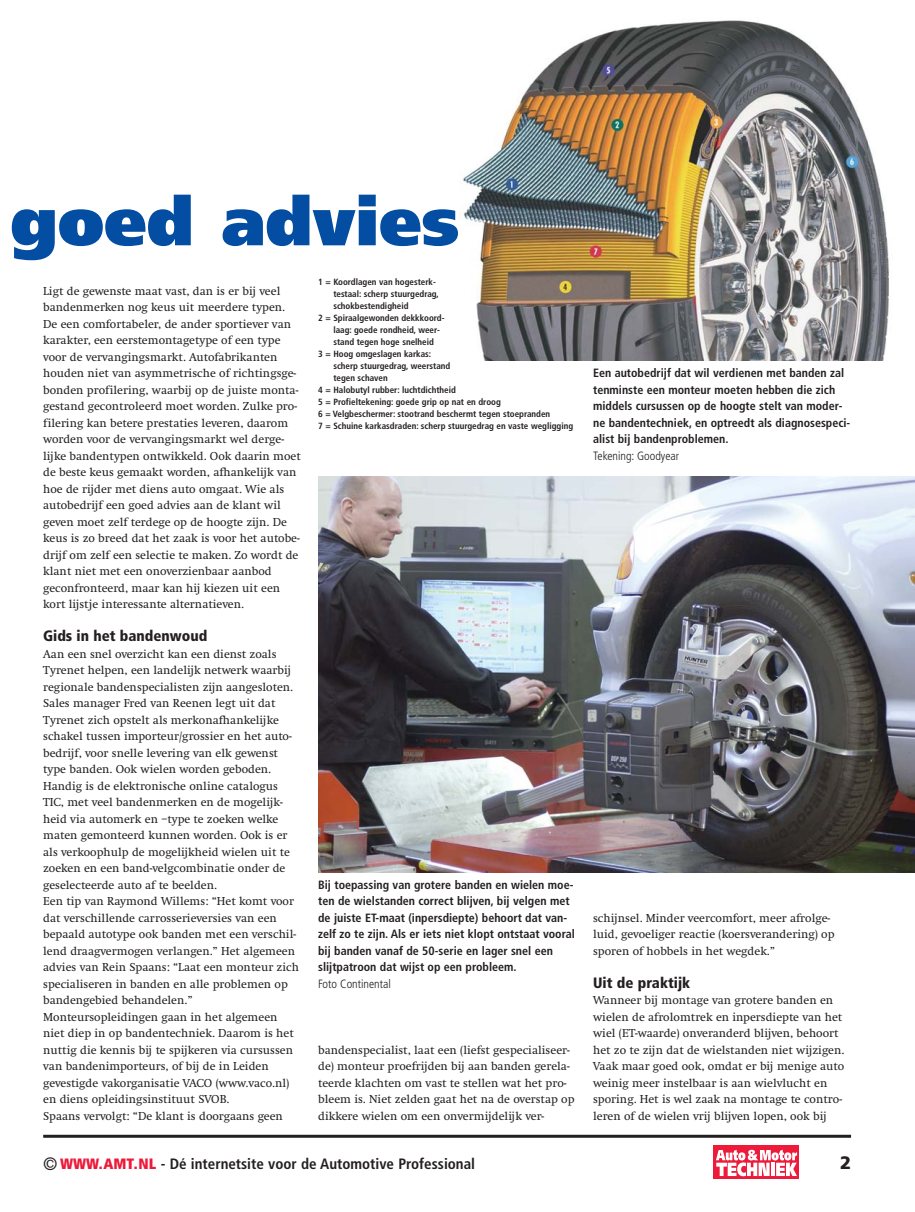
<style>
.page{position:relative;width:915px;height:1212px;background:#fff}
.page>*{position:absolute;margin:0;border:0;box-sizing:border-box;transform-origin:0 0}
.t1{font:900 67.5px "Frutiger";color:#034ea2}
.t2{font:900 18px "Frutiger";color:#231f20}
.t3{font:700 condensed 15px "Frutiger";color:#231f20}
.t4{font:900 condensed 15px "Frutiger";color:#231f20}
.t5{font:12px/16.5px "Swift";color:#231f20}
.t6{font:700 condensed 12px/16.5px "Frutiger";color:#231f20}
.t7{font:300 condensed 12px "Frutiger";color:#231f20}
.t8{font:700 condensed 9px "Frutiger";color:#231f20}
.s1{font-weight:400;font-size:18px}
.s2{font-weight:900;color:#ed1a3a}
</style>
<div class="page">
<img style="left:463px;top:20px;width:426px;height:341px">
<hr style="left:43px;top:1135px;width:808px;height:3px;background:#231f20">
<img style="left:318px;top:476px;width:597px;height:396px">
<div style="left:714px;top:1145px;width:85px;height:34px;background:#ed1a3a"></div>
<svg style="left:716px;top:1150px;width:81px;height:26px"></svg>
<h1 class="t1" style="left:10px;top:195px;width:450px">goed advies</h1>
<p class="t5" style="left:43px;top:284px;width:259px">Ligt de gewenste maat vast, dan is er bij veel bandenmerken nog keus uit meerdere typen.<br>De een comfortabeler, de ander sportiever van karakter, een eerstemontagetype of een type voor de vervangingsmarkt. Autofabrikanten houden niet van asymmetrische of richtingsge&shy;bonden profilering, waarbij op de juiste monta&shy;gestand gecontroleerd moet worden. Zulke pro&shy;filering kan betere prestaties leveren, daarom worden voor de vervangingsmarkt wel derge&shy;lijke bandentypen ontwikkeld. Ook daarin moet de beste keus gemaakt worden, afhankelijk van hoe de rijder met diens auto omgaat. Wie als autobedrijf een goed advies aan de klant wil geven moet zelf terdege op de hoogte zijn. De keus is zo breed dat het zaak is voor het autobe&shy;drijf om zelf een selectie te maken. Zo wordt de klant niet met een onoverzienbaar aanbod geconfronteerd, maar kan hij kiezen uit een kort lijstje interessante alternatieven.</p>
<p class="t4" style="left:43px;top:630px;width:166px">Gids in het bandenwoud</p>
<p class="t5" style="left:43px;top:647px;width:257px">Aan een snel overzicht kan een dienst zoals Tyrenet helpen, een landelijk netwerk waarbij regionale bandenspecialisten zijn aangesloten.<br>Sales manager Fred van Reenen legt uit dat Tyrenet zich opstelt als merkonafhankelijke schakel tussen importeur/grossier en het auto&shy;bedrijf, voor snelle levering van elk gewenst type banden. Ook wielen worden geboden.<br>Handig is de elektronische online catalogus TIC, met veel bandenmerken en de mogelijk&shy;heid via automerk en –type te zoeken welke maten gemonteerd kunnen worden. Ook is er als verkoophulp de mogelijkheid wielen uit te zoeken en een band-velgcombinatie onder de geselecteerde auto af te beelden.<br>Een tip van Raymond Willems: “Het komt voor dat verschillende carrosserieversies van een bepaald autotype ook banden met een verschil&shy;lend draagvermogen verlangen.” Het algemeen advies van Rein Spaans: “Laat een monteur zich specialiseren in banden en alle problemen op bandengebied behandelen.” Monteursopleidingen gaan in het algemeen niet diep in op bandentechniek. Daarom is het nuttig die kennis bij te spijkeren via cursussen van bandenimporteurs, of bij de in Leiden gevestigde vakorganisatie VACO (www.vaco.nl) en diens opleidingsinstituut SVOB.<br>Spaans vervolgt: “De klant is doorgaans geen</p>
<p class="t8" style="left:318px;top:278px;width:119px">1 = Koordlagen van hogesterk-</p>
<p class="t8" style="left:333px;top:290px;width:107px">testaal: scherp stuurgedrag,</p>
<p class="t8" style="left:333px;top:302px;width:77px">schokbestendigheid</p>
<p class="t8" style="left:318px;top:314px;width:128px">2 = Spiraalgewonden dekkkoord-</p>
<p class="t8" style="left:333px;top:326px;width:108px">laag: goede rondheid, weer-</p>
<p class="t8" style="left:333px;top:338px;width:102px">stand tegen hoge snelheid</p>
<p class="t8" style="left:318px;top:350px;width:115px">3 = Hoog omgeslagen karkas:</p>
<p class="t8" style="left:333px;top:362px;width:119px">scherp stuurgedrag, weerstand</p>
<p class="t8" style="left:333px;top:374px;width:56px">tegen schaven</p>
<p class="t8" style="left:318px;top:386px;width:139px">4 = Halobutyl rubber: luchtdichtheid</p>
<p class="t8" style="left:318px;top:398px;width:184px">5 = Profieltekening: goede grip op nat en droog</p>
<p class="t8" style="left:318px;top:410px;width:234px">6 = Velgbeschermer: stootrand beschermt tegen stoepranden</p>
<p class="t8" style="left:318px;top:422px;width:257px">7 = Schuine karkasdraden: scherp stuurgedrag en vaste wegligging</p>
<p class="t6" style="left:318px;top:877px;width:258px">Bij toepassing van grotere banden en wielen moe&shy;ten de wielstanden correct blijven, bij velgen met de juiste ET-maat (inpersdiepte) behoort dat van&shy;zelf zo te zijn. Als er iets niet klopt ontstaat vooral bij banden vanaf de 50-serie en lager snel een slijtpatroon dat wijst op een probleem.</p>
<p class="t7" style="left:318px;top:979px;width:74px">Foto Continental</p>
<p class="t5" style="left:318px;top:1043px;width:258px">bandenspecialist, laat een (liefst gespecialiseer&shy;de) monteur proefrijden bij aan banden gerela&shy;teerde klachten om vast te stellen wat het pro&shy;bleem is. Niet zelden gaat het na de overstap op dikkere wielen om een onvermijdelijk ver-</p>
<p class="t6" style="left:593px;top:366px;width:259px">Een autobedrijf dat wil verdienen met banden zal tenminste een monteur moeten hebben die zich middels cursussen op de hoogte stelt van moder&shy;ne bandentechniek, en optreedt als diagnosespeci&shy;alist bij bandenproblemen.</p>
<p class="t7" style="left:593px;top:451px;width:88px">Tekening: Goodyear</p>
<p class="t5" style="left:593px;top:911px;width:243px">schijnsel. Minder veercomfort, meer afrolge&shy;luid, gevoeliger reactie (koersverandering) op sporen of hobbels in het wegdek.”</p>
<p class="t4" style="left:593px;top:977px;width:99px">Uit de praktijk</p>
<p class="t5" style="left:593px;top:993px;width:253px">Wanneer bij montage van grotere banden en wielen de afrolomtrek en inpersdiepte van het wiel (ET-waarde) onveranderd blijven, behoort het zo te zijn dat de wielstanden niet wijzigen.<br>Vaak maar goed ook, omdat er bij menige auto weinig meer instelbaar is aan wielvlucht en sporing. Het is wel zaak na montage te contro&shy;leren of de wielen vrij blijven lopen, ook bij</p>
<p class="t3" style="left:43px;top:1158px;width:433px"><span class="s1">©</span> <span class="s2">WWW.AMT.NL</span> - Dé internetsite voor de Automotive Professional</p>
<h2 class="t2" style="left:840px;top:1156px;width:13px">2</h2>
</div>
